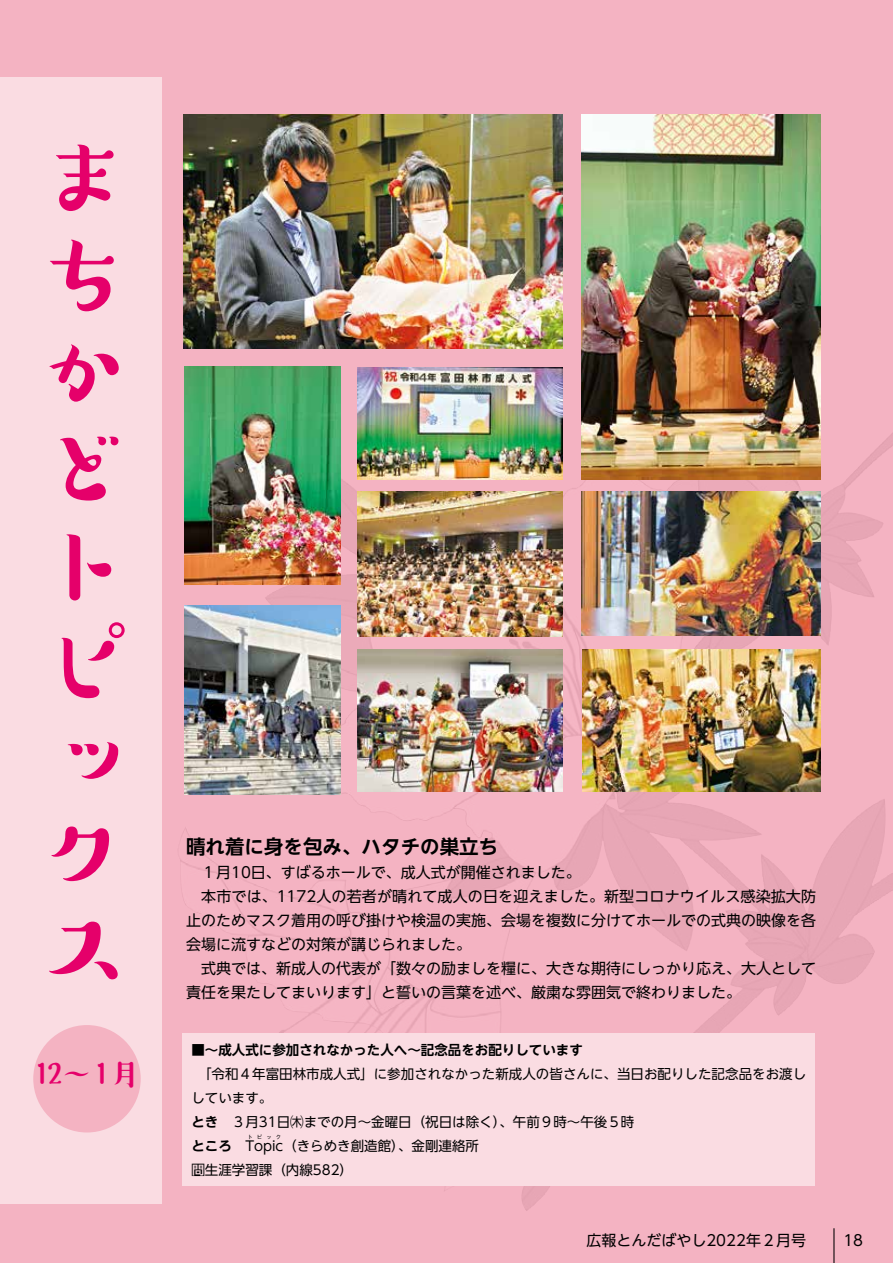
<style>
.page{position:relative;width:893px;height:1263px;background:#f4b3c2}
.page>*{position:absolute;margin:0;border:0;box-sizing:border-box;transform-origin:0 0}
.t1{font:500 105px/96.1px "Suzumushi Std";color:#e5006a}
.t2{font:500 34.5px "Suzumushi Std";color:#e5006a}
.t3{font:700 19.5px "UD Shin Go NT Pro De";color:#000}
.t4{font:15px/24px "UD Shin Go NT Pro";color:#000}
.t5{font:13.5px "UD Shin Go NT Pro";color:#000}
.t6{font:700 13.5px "UD Shin Go NT Pro De";color:#000}
.t7{font:5.4px "UD Shin Go NT Pro";color:#000}
.s1{font-family:"UD Shin Go NT Pro";font-weight:400}
.s2{font-family:"UD Shin Go NT Pro De";font-weight:700}
</style>
<div class="page">
<div style="left:0;top:77px;width:161px;height:1126px;background:#fadce2"></div>
<img style="left:572px;top:433px;width:321px;height:74px">
<div style="left:33px;top:1025px;width:108px;height:107px;background:#f4b3c2;border-radius:50%"></div>
<img style="left:183px;top:115px;width:379px;height:234px">
<img style="left:581px;top:115px;width:240px;height:365px">
<div style="left:183px;top:1033px;width:632px;height:152px;background:#fadce2"></div>
<img style="left:581px;top:492px;width:240px;height:144px">
<img style="left:184px;top:606px;width:157px;height:188px">
<img style="left:184px;top:366px;width:157px;height:219px">
<img style="left:358px;top:492px;width:205px;height:144px">
<img style="left:358px;top:368px;width:205px;height:112px">
<img style="left:358px;top:650px;width:205px;height:141px">
<img style="left:582px;top:650px;width:239px;height:141px">
<hr style="left:833px;top:1228px;width:1px;height:35px;background:#000">
<h1 class="t1" style="left:31px;top:129px;width:95px">まちかどトピックス</h1>
<h2 class="t2" style="left:60px;top:1051px;width:85px">～月</h2>
<h2 class="t2" style="left:33px;top:1048px;width:31px">12</h2>
<h2 class="t2" style="left:85px;top:1048px;width:36px">１</h2>
<p class="t3" style="left:186px;top:831px;width:314px">晴れ着に身を包み、ハタチの巣立ち</p>
<p class="t4" style="left:186px;top:860px;width:632px">　１月10日、すばるホールで、成人式が開催されました。<br>　本市では、1172人の若者が晴れて成人の日を迎えました。新型コロナウイルス感染拡大防止のためマスク着用の呼び掛けや検温の実施、会場を複数に分けてホールでの式典の映像を各会場に流すなどの対策が講じられました。<br>　式典では、新成人の代表が「数々の励ましを糧に、大きな期待にしっかり応え、大人として責任を果たしてまいります」と誓いの言葉を述べ、厳粛な雰囲気で終わりました。</p>
<p class="t6" style="left:191px;top:1038px;width:393px"><span class="s1">■</span>～成人式に参加されなかった人へ～記念品をお配りしています</p>
<p class="t5" style="left:191px;top:1062px;width:616px">　「令和４年富田林市成人式」に参加されなかった新成人の皆さんに、当日お配りした記念品をお渡し</p>
<p class="t5" style="left:191px;top:1086px;width:82px">しています。</p>
<p class="t5" style="left:191px;top:1110px;width:445px"><span class="s2">とき</span>　３月31日㈭までの月～金曜日（祝日は除く）、午前９時～午後５時</p>
<p class="t5" style="left:245px;top:1134px;width:235px">Topic（きらめき創造館）、金剛連絡所</p>
<p class="t7" style="left:247px;top:1132px;width:35px">トピック</p>
<p class="t5" style="left:191px;top:1158px;width:163px"><span class="s2">問</span>生涯学習課（内線582(</p>
<p class="t6" style="left:191px;top:1134px;width:42px">ところ</p>
<p class="t4" style="left:586px;top:1228px;width:221px">広報とんだばやし2022年２月号</p>
<p class="t4" style="left:843px;top:1228px;width:21px">18</p>
</div>
